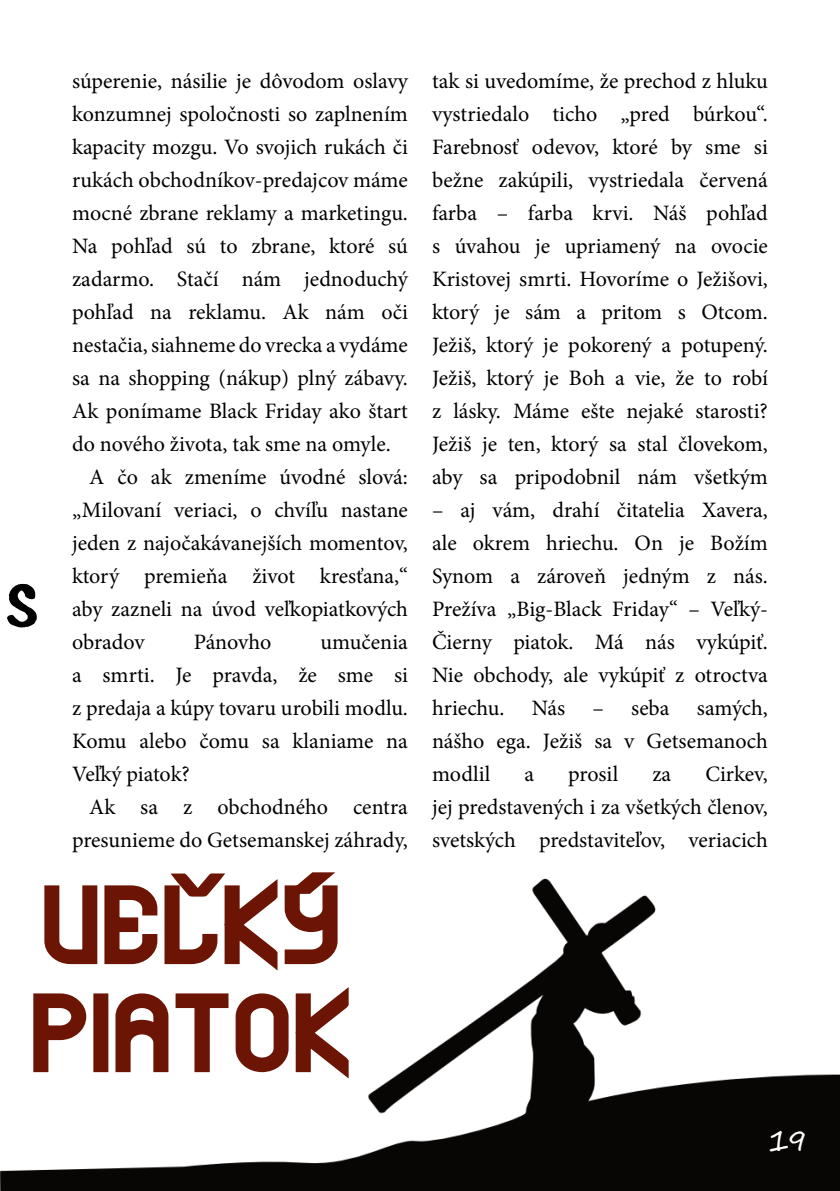
<style>
.page{position:relative;width:840px;height:1191px;background:#fff}
.page>*{position:absolute;margin:0;border:0;box-sizing:border-box;transform-origin:0 0}
.t1{font:66px "Caveat Brush";color:#000;scale:1.18 1}
.t2{font:30px "Segoe Print";color:#fff}
.t3{font:22px/33px "Minion Pro";letter-spacing:-.005em;color:#000;text-align:justify}
</style>
<div class="page">
<img style="left:0;top:878px;width:839px;height:313px">
<svg style="left:27px;top:872px;width:332px;height:218px"></svg>
<h1 class="t1" style="left:5px;top:566px;width:30px">S</h1>
<p class="t3" style="left:72px;top:65px;width:337px">súperenie, násilie je dôvodom oslavy</p>
<p class="t3" style="left:72px;top:98px;width:337px">konzumnej spoločnosti so zaplnením</p>
<p class="t3" style="left:72px;top:131px;width:337px">kapacity mozgu. Vo svojich rukách či</p>
<p class="t3" style="left:72px;top:164px;width:337px">rukách obchodníkov-predajcov máme</p>
<p class="t3" style="left:72px;top:197px;width:337px">mocné zbrane reklamy a marketingu.</p>
<p class="t3" style="left:72px;top:230px;width:337px">Na pohľad sú to zbrane, ktoré sú</p>
<p class="t3" style="left:72px;top:263px;width:337px">zadarmo. Stačí nám jednoduchý</p>
<p class="t3" style="left:72px;top:296px;width:337px">pohľad na reklamu. Ak nám oči</p>
<p class="t3" style="left:72px;top:329px;width:337px">nestačia, siahneme do vrecka a vydáme</p>
<p class="t3" style="left:72px;top:362px;width:337px">sa na shopping (nákup) plný zábavy.</p>
<p class="t3" style="left:72px;top:395px;width:337px">Ak ponímame Black Friday ako štart</p>
<p class="t3" style="left:72px;top:428px;width:320px">do nového života, tak sme na omyle.</p>
<p class="t3" style="left:89px;top:461px;width:320px">A čo ak zmeníme úvodné slová:</p>
<p class="t3" style="left:72px;top:494px;width:337px">„Milovaní veriaci, o chvíľu nastane</p>
<p class="t3" style="left:72px;top:527px;width:337px">jeden z najočakávanejších momentov,</p>
<p class="t3" style="left:72px;top:560px;width:337px">ktorý premieňa život kresťana,“</p>
<p class="t3" style="left:72px;top:593px;width:337px">aby zazneli na úvod veľkopiatkových</p>
<p class="t3" style="left:72px;top:626px;width:74px">obradov</p>
<p class="t3" style="left:194px;top:626px;width:79px">Pánovho</p>
<p class="t3" style="left:72px;top:626px;width:337px;text-indent:248px">umučenia a smrti. Je pravda, že sme si z predaja a kúpy tovaru urobili modlu.<br>Komu alebo čomu sa klaniame na Veľký piatok?</p>
<p class="t3" style="left:72px;top:791px;width:337px;text-align:right">Ak sa z obchodného centra presunieme do Getsemanskej záhrady,</p>
<p class="t3" style="left:432px;top:65px;width:337px">tak si uvedomíme, že prechod z hluku vystriedalo ticho „pred búrkou“.<br>Farebnosť odevov, ktoré by sme si bežne zakúpili, vystriedala červená farba – farba krvi. Náš pohľad s úvahou je upriamený na ovocie Kristovej smrti. Hovoríme o Ježišovi, ktorý je sám a pritom s Otcom.<br>Ježiš, ktorý je pokorený a potupený.<br>Ježiš, ktorý je Boh a vie, že to robí z lásky. Máme ešte nejaké starosti?<br>Ježiš je ten, ktorý sa stal človekom, aby sa pripodobnil nám všetkým</p>
<p class="t3" style="left:432px;top:494px;width:337px">– aj vám, drahí čitatelia Xavera, ale okrem hriechu. On je Božím Synom a zároveň jedným z nás.<br>Prežíva „Big-Black Friday“ – Veľký-Čierny piatok. Má nás vykúpiť.<br>Nie obchody, ale vykúpiť z otroctva hriechu. Nás – seba samých, nášho ega. Ježiš sa v Getsemanoch modlil</p>
<p class="t3" style="left:432px;top:758px;width:337px;text-indent:273px">Cirkev, jej predstavených i za všetkých členov, svetských predstaviteľov, veriacich</p>
<p class="t3" style="left:524px;top:758px;width:11px">a</p>
<p class="t3" style="left:568px;top:758px;width:52px">prosil</p>
<p class="t3" style="left:652px;top:758px;width:20px">za</p>
<h2 class="t2" style="left:767px;top:1113px;width:41px">19</h2>
</div>
